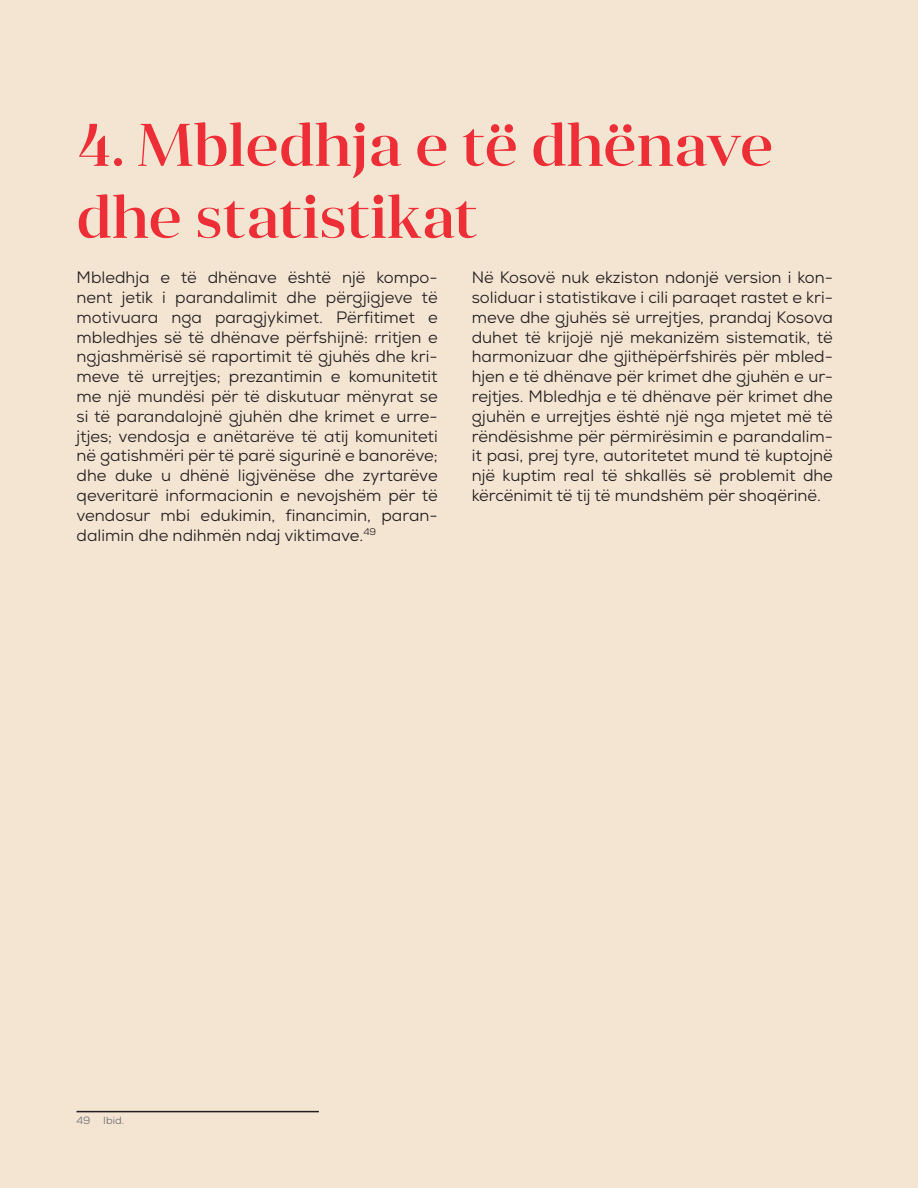
<style>
.page{position:relative;width:918px;height:1188px;background:#f4e5d3}
.page>*{position:absolute;margin:0;border:0;box-sizing:border-box;transform-origin:0 0}
.Titulli{font:500 60px/72px "Anglecia Pro Display";color:#ed2e36}
.Text{font:16.5px/19.8px "Nexa";color:#231f20;text-align:justify}
.Footnote{font:10.5px "Nexa";color:#6c6d70}
</style>
<div class="page">
<hr style="left:77px;top:1111px;width:242px;height:1px;background:#231f20">
<p class="Titulli" style="left:77px;top:107px;width:699px">4. Mbledhja e të dhënave dhe statistikat</p>
<p class="Text" style="left:77px;top:268px;width:363px">Mbledhja e të dhënave është një kompo&shy;nent jetik i parandalimit dhe përgjigjeve të motivuara nga paragjykimet. Përfitimet e mbledhjes së të dhënave përfshijnë: rritjen e ngjashmërisë së raportimit të gjuhës dhe kri&shy;meve të urrejtjes; prezantimin e komunitetit me një mundësi për të diskutuar mënyrat se si të parandalojnë gjuhën dhe krimet e urre&shy;jtjes; vendosja e anëtarëve të atij komuniteti në gatishmëri për të parë sigurinë e banorëve; dhe duke u dhënë ligjvënëse dhe zyrtarëve qeveritarë informacionin e nevojshëm për të vendosur mbi edukimin, financimin, paran&shy;dalimin dhe ndihmën ndaj viktimave.<sup>49</sup></p>
<p class="Text" style="left:472px;top:268px;width:363px">Në Kosovë nuk ekziston ndonjë version i kon&shy;soliduar i statistikave i cili paraqet rastet e kri&shy;meve dhe gjuhës së urrejtjes, prandaj Kosova duhet të krijojë një mekanizëm sistematik, të harmonizuar dhe gjithëpërfshirës për mbled&shy;hjen e të dhënave për krimet dhe gjuhën e ur&shy;rejtjes. Mbledhja e të dhënave për krimet dhe gjuhën e urrejtjes është një nga mjetet më të rëndësishme për përmirësimin e parandalim&shy;it pasi, prej tyre, autoritetet mund të kuptojnë një kuptim real të shkallës së problemit dhe kërcënimit të tij të mundshëm për shoqërinë.</p>
<p class="Footnote" style="left:77px;top:1114px;width:49px">49 Ibid.</p>
</div>
